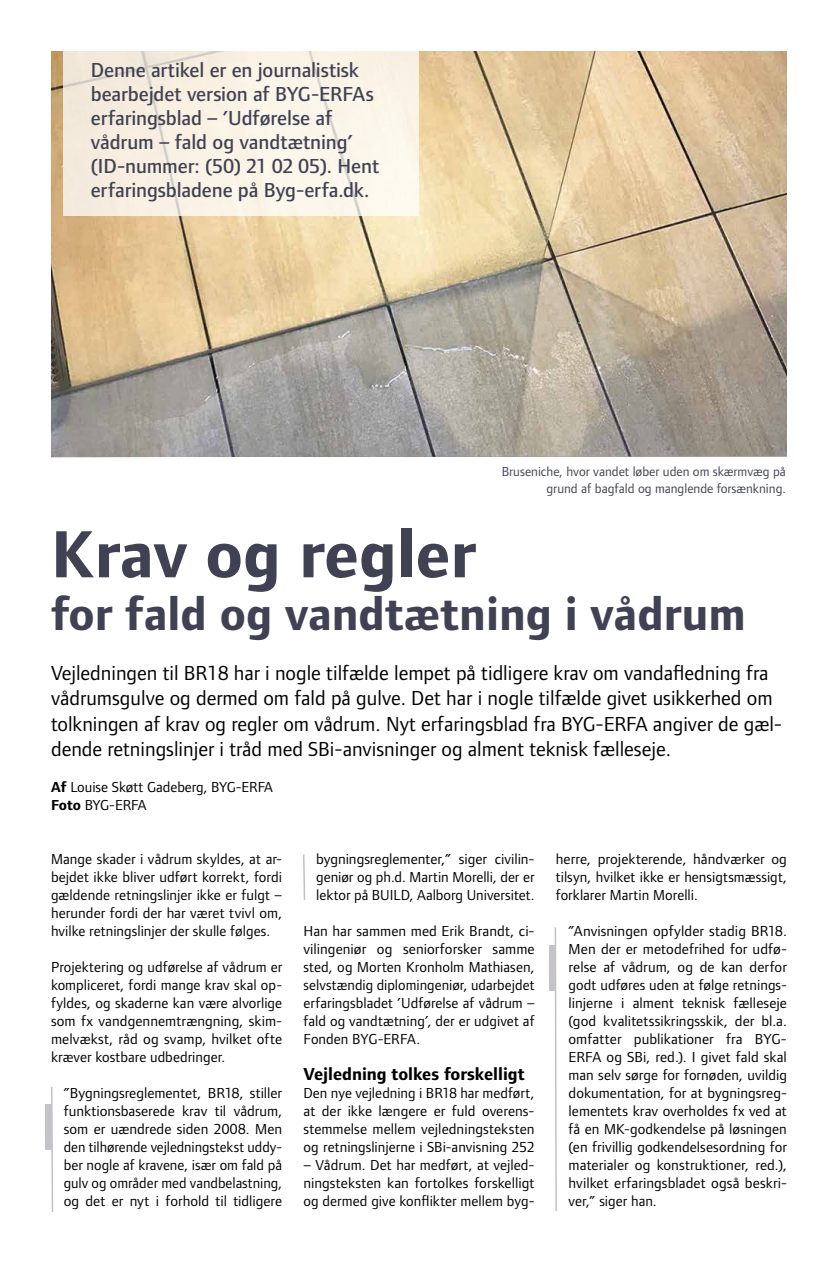
<style>
.page{position:relative;width:838px;height:1263px;background:#fff}
.page>*{position:absolute;margin:0;border:0;box-sizing:border-box;transform-origin:0 0}
.t1{font:700 69px "Foundry Form Sans";color:#404253}
.t2{font:700 48px "Foundry Form Sans";color:#404253}
.t3{font:21px/25.2px "Foundry Form Sans";color:#000}
.t4{font:500 21px/24px "Foundry Form Sans";letter-spacing:-.005em;color:#404253}
.t5{font:700 18px "Foundry Form Sans";color:#000}
.t6{font:15px/18px "Foundry Form Sans";color:#000;text-align:justify}
.t7{font:13.5px/16.2px "Foundry Form Sans";color:#404253;text-align:right}
.s1{font-weight:700}
</style>
<div class="page">
<img style="left:51px;top:51px;width:736px;height:406px">
<svg style="left:51px;top:1086px;width:3px;height:126px"></svg>
<div style="left:45px;top:1104px;width:7px;height:46px;background:#c5c3c7"></div>
<svg style="left:63px;top:51px;width:355px;height:165px;background:#f8f0e4"></svg>
<svg style="left:303px;top:854px;width:3px;height:46px"></svg>
<svg style="left:554px;top:927px;width:3px;height:284px"></svg>
<div style="left:549px;top:945px;width:6px;height:45px;background:#c5c3c7"></div>
<h3 class="t4" style="left:91px;top:58px;width:290px">Denne artikel er en journalistisk bearbejdet version af BYG-ERFAs erfaringsblad – ’Udførelse af vådrum – fald og vandtætning’ (ID-nummer: (50) 21 02 05). Hent erfaringsbladene på Byg-erfa.dk.</h3>
<p class="t7" style="left:502px;top:464px;width:286px">Bruseniche, hvor vandet løber uden om skærmvæg på grund af bagfald og manglende forsænkning.</p>
<h1 class="t1" style="left:51px;top:516px;width:427px">Krav og regler</h1>
<h2 class="t2" style="left:51px;top:587px;width:696px">for fald og vandtætning i vådrum</h2>
<p class="t3" style="left:51px;top:660px;width:732px">Vejledningen til BR18 har i nogle tilfælde lempet på tidligere krav om vandafledning fra vådrumsgulve og dermed om fald på gulve. Det har i nogle tilfælde givet usikkerhed om tolkningen af krav og regler om vådrum. Nyt erfaringsblad fra BYG-ERFA angiver de gæl&shy;dende retningslinjer i tråd med SBi-anvisninger og alment teknisk fælleseje.</p>
<p class="t6" style="left:51px;top:778px;width:223px"><span class="s1">Af</span> Louise Skøtt Gadeberg, BYG-ERFA<br><span class="s1">Foto</span> BYG-ERFA</p>
<p class="t6" style="left:51px;top:850px;width:233px">Mange skader i vådrum skyldes, at ar&shy;bejdet ikke bliver udført korrekt, fordi gældende retningslinjer ikke er fulgt – herunder fordi der har været tvivl om, hvilke retningslinjer der skulle følges.</p>
<p class="t6" style="left:51px;top:958px;width:233px">Projektering og udførelse af vådrum er kompliceret, fordi mange krav skal op&shy;fyldes, og skaderne kan være alvorlige som fx vandgennemtrængning, skim&shy;melvækst, råd og svamp, hvilket ofte kræver kostbare udbedringer.</p>
<p class="t6" style="left:64px;top:1084px;width:220px">”Bygningsreglementet, BR18, stiller funktionsbaserede krav til vådrum, som er uændrede siden 2008. Men den tilhørende vejledningstekst uddy&shy;ber nogle af kravene, især om fald på gulv og områder med vandbelastning, og det er nyt i forhold til tidligere</p>
<p class="t6" style="left:316px;top:850px;width:220px">bygningsreglementer,” siger civilin&shy;geniør og ph.d. Martin Morelli, der er lektor på BUILD, Aalborg Universitet.</p>
<p class="t6" style="left:303px;top:922px;width:233px">Han har sammen med Erik Brandt, ci&shy;vilingeniør og seniorforsker samme sted, og Morten Kronholm Mathiasen, selvstændig diplomingeniør, udarbejdet erfaringsbladet ’Udførelse af vådrum – fald og vandtætning’, der er udgivet af Fonden BYG-ERFA.</p>
<p class="t5" style="left:303px;top:1064px;width:223px">Vejledning tolkes forskelligt</p>
<p class="t6" style="left:303px;top:1084px;width:233px">Den nye vejledning i BR18 har medført, at der ikke længere er fuld overens&shy;stemmelse mellem vejledningsteksten og retningslinjerne i SBi-anvisning 252</p>
<p class="t6" style="left:303px;top:1156px;width:233px">– Vådrum. Det har medført, at vejled&shy;ningsteksten kan fortolkes forskelligt og dermed give konflikter mellem byg-</p>
<p class="t6" style="left:556px;top:850px;width:233px">herre, projekterende, håndværker og tilsyn, hvilket ikke er hensigtsmæssigt, forklarer Martin Morelli.</p>
<p class="t6" style="left:568px;top:922px;width:220px">”Anvisningen opfylder stadig BR18.<br>Men der er metodefrihed for udfø&shy;relse af vådrum, og de kan derfor godt udføres uden at følge retnings&shy;linjerne i alment teknisk fælleseje (god kvalitetssikringsskik, der bl.a. omfatter publikationer fra BYG-ERFA og SBi, red.). I givet fald skal man selv sørge for fornøden, uvildig dokumentation, for at bygningsreg&shy;lementets krav overholdes fx ved at få en MK-godkendelse på løsningen (en frivillig godkendelsesordning for materialer og konstruktioner, red.), hvilket erfaringsbladet også beskri&shy;ver,” siger han.</p>
</div>
